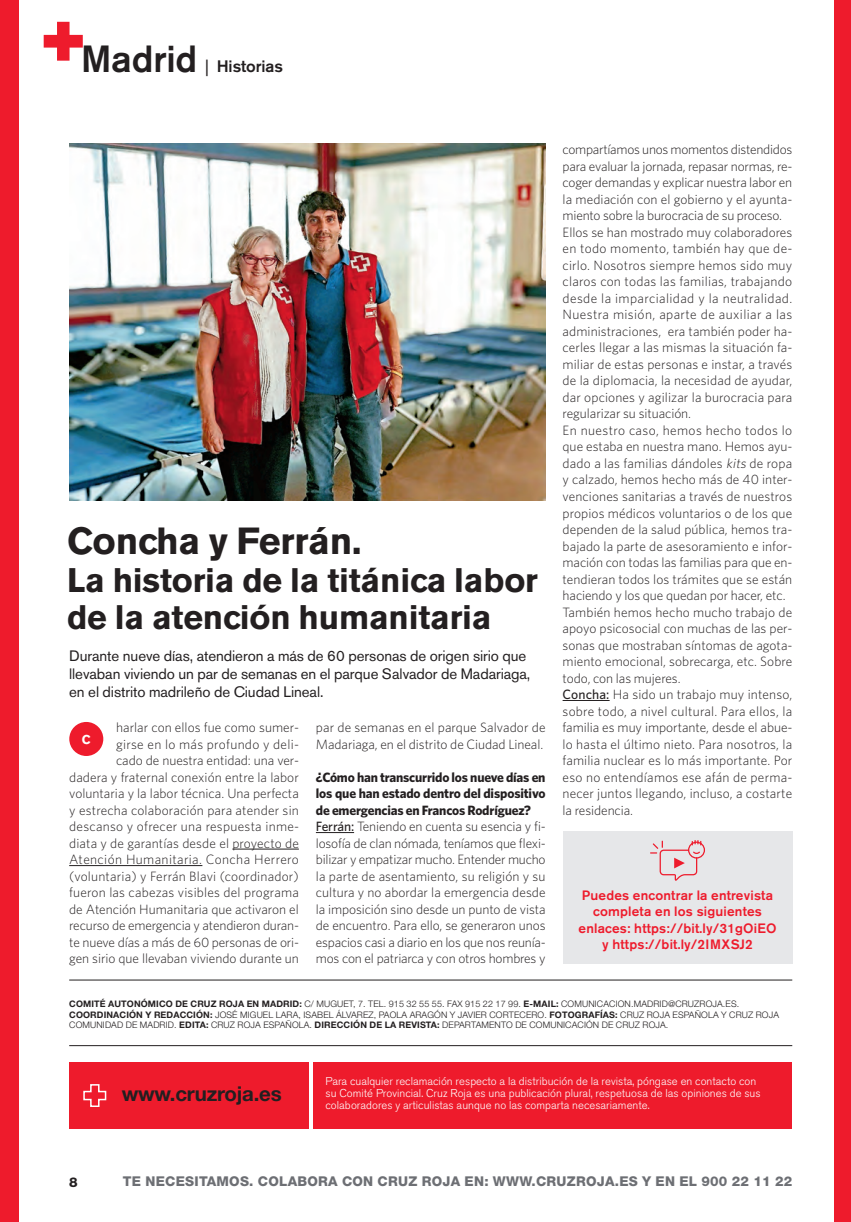
<style>
.page{position:relative;width:851px;height:1222px;background:#fff}
.page>*{position:absolute;margin:0;border:0;box-sizing:border-box;transform-origin:0 0}
.t1{font:700 37.5px "Akzidenz Grotesk BE";letter-spacing:-.005em;color:#231f20}
.t2{font:500 37.5px "Akzidenz Grotesk BE";letter-spacing:-.005em;color:#231f20}
.t3{font:700 33.75px/37.5px "Akzidenz Grotesk BE";letter-spacing:-.005em;color:#231f20}
.t4{font:700 20.4px "Helvetica Neue";letter-spacing:-.01em;color:#231f20}
.t5{font:500 16.5px "Akzidenz Grotesk BE";letter-spacing:-.005em;color:#231f20}
.t6{font:15px/18px "Akzidenz Grotesk BE";letter-spacing:-.005em;color:#231f20}
.t7{font:300 13.5px/16.5px "Whitney";letter-spacing:.005em;color:#231f20}
.t8{font:500 13.5px/16.5px "Akzidenz Grotesk BE";letter-spacing:.015em;color:#ee1b2c;text-align:center}
.t9{font:800 13.5px "Helvetica Neue";letter-spacing:.02em;color:#6d6f74}
.t10{font:800 13.5px "Helvetica Neue";color:#231f20}
.t11{font:700 12.75px "Akzidenz Grotesk BE";color:#fff}
.t12{font:300 11.25px/12px "Akzidenz Grotesk BE";letter-spacing:.005em;color:#fff}
.t13{font:300 9px/10.5px "Helvetica Neue";letter-spacing:.015em;color:#231f20}
.s1{font-weight:400}
.s2{font-weight:700}
.s3{font-weight:500}
.s4{font-style:italic}
</style>
<div class="page">
<div style="left:0;top:0;width:19px;height:1221px;background:#ee1b2c"></div>
<hr style="left:69px;top:1045px;width:723px;height:1px;background:#231f20">
<hr style="left:69px;top:979px;width:723px;height:1px;background:#231f20">
<div style="left:834px;top:0;width:17px;height:1221px;background:#ee1b2c"></div>
<div style="left:69px;top:1062px;width:239px;height:66px;background:#ee1b2c"></div>
<div style="left:313px;top:1062px;width:479px;height:66px;background:#ee1b2c"></div>
<svg style="left:83px;top:1084px;width:24px;height:23px"></svg>
<svg style="left:44px;top:22px;width:39px;height:39px"></svg>
<hr style="left:232px;top:848px;width:67px;height:1px;background:#231f20">
<hr style="left:69px;top:865px;width:133px;height:1px;background:#231f20">
<hr style="left:316px;top:832px;width:38px;height:1px;background:#231f20">
<hr style="left:562px;top:700px;width:47px;height:1px;background:#231f20">
<img style="left:69px;top:143px;width:476px;height:358px">
<div style="left:69px;top:721px;width:34px;height:34px;background:#ee1b2c;border-radius:50%"></div>
<div style="left:562px;top:831px;width:230px;height:132px;background:#e6e7e9"></div>
<svg style="left:650px;top:840px;width:55px;height:40px"></svg>
<h1 class="t2" style="left:81px;top:45px;width:118px">Madrid</h1>
<p class="t5" style="left:205px;top:60px;width:79px"><span class="s1">|</span> Historias</p>
<h1 class="t1" style="left:67px;top:527px;width:296px">Concha y Ferrán.</h1>
<h2 class="t3" style="left:67px;top:563px;width:472px">La historia de la titánica labor de la atención humanitaria</h2>
<p class="t6" style="left:69px;top:648px;width:463px">Durante nueve días, atendieron a más de 60 personas de origen sirio que llevaban viviendo un par de semanas en el parque Salvador de Madariaga, en el distrito madrileño de Ciudad Lineal.</p>
<p class="t7" style="left:69px;top:720px;width:231px;text-align:right">harlar con ellos fue como sumer-<br>girse en lo más profundo y deli-<br>cado de nuestra entidad: una ver-<br>dadera y fraternal conexión entre la labor voluntaria y la labor técnica. Una perfecta y estrecha colaboración para atender sin descanso y ofrecer una respuesta inme&shy;diata y de garantías desde el proyecto de Atención Humanitaria. Concha Herrero (voluntaria) y Ferrán Blavi (coordinador) fueron las cabezas visibles del programa de Atención Humanitaria que activaron el recurso de emergencia y atendieron duran&shy;te nueve días a más de 60 personas de ori&shy;gen sirio que llevaban viviendo durante un</p>
<p class="t7" style="left:316px;top:720px;width:231px">par de semanas en el parque Salvador de<br>Madariaga, en el distrito de Ciudad Lineal.</p>
<p class="t11" style="left:82px;top:734px;width:10px">C</p>
<p class="t7" style="left:316px;top:769px;width:231px"><span class="s2">¿Cómo han transcurrido los nueve días en los que han estado dentro del dispositivo de emergencias en Francos Rodríguez?<br></span><span class="s3">Ferrán:</span> Teniendo en cuenta su esencia y fi&shy;losofía de clan nómada, teníamos que flexi&shy;bilizar y empatizar mucho. Entender mucho la parte de asentamiento, su religión y su cultura y no abordar la emergencia desde la imposición sino desde un punto de vista de encuentro. Para ello, se generaron unos espacios casi a diario en los que nos reunía&shy;mos con el patriarca y con otros hombres y</p>
<p class="t7" style="left:562px;top:142px;width:231px">compartíamos unos momentos distendidos para evaluar la jornada, repasar normas, re&shy;coger demandas y explicar nuestra labor en la mediación con el gobierno y el ayunta&shy;miento sobre la burocracia de su proceso.<br>Ellos se han mostrado muy colaboradores en todo momento, también hay que de&shy;cirlo. Nosotros siempre hemos sido muy claros con todas las familias, trabajando desde la imparcialidad y la neutralidad.<br>Nuestra misión, aparte de auxiliar a las administraciones, era también poder ha&shy;cerles llegar a las mismas la situación fa&shy;miliar de estas personas e instar, a través de la diplomacia, la necesidad de ayudar, dar opciones y agilizar la burocracia para regularizar su situación.<br>En nuestro caso, hemos hecho todos lo que estaba en nuestra mano. Hemos ayu&shy;dado a las familias dándoles <span class="s4">kits</span> de ropa y calzado, hemos hecho más de 40 inter&shy;venciones sanitarias a través de nuestros propios médicos voluntarios o de los que dependen de la salud pública, hemos tra&shy;bajado la parte de asesoramiento e infor&shy;mación con todas las familias para que en&shy;tendieran todos los trámites que se están haciendo y los que quedan por hacer, etc.<br>También hemos hecho mucho trabajo de apoyo psicosocial con muchas de las per&shy;sonas que mostraban síntomas de agota&shy;miento emocional, sobrecarga, etc. Sobre todo, con las mujeres.<br><span class="s3">Concha:</span> Ha sido un trabajo muy intenso, sobre todo, a nivel cultural. Para ellos, la familia es muy importante, desde el abue&shy;lo hasta el último nieto. Para nosotros, la familia nuclear es lo más importante. Por eso no entendíamos ese afán de perma&shy;necer juntos llegando, incluso, a costarte la residencia.</p>
<p class="t8" style="left:578px;top:887px;width:199px">Puedes encontrar la entrevista completa en los siguientes enlaces: https://bit.ly/31gOiEO y https://bit.ly/2IMXSJ2</p>
<p class="t13" style="left:69px;top:999px;width:711px"><span class="s2">COMITÉ AUTONÓMICO DE CRUZ ROJA EN MADRID:</span> C/ MUGUET, 7. TEL. 915 32 55 55. FAX 915 22 17 99. <span class="s2">E-MAIL:</span> COMUNICACION.MADRID@CRUZROJA.ES.<br><span class="s2">COORDINACIÓN Y REDACCIÓN:</span> JOSÉ MIGUEL LARA, ISABEL ÁLVAREZ, PAOLA ARAGÓN Y JAVIER CORTECERO. <span class="s2">FOTOGRAFÍAS:</span> CRUZ ROJA ESPAÑOLA Y CRUZ ROJA<br>COMUNIDAD DE MADRID. <span class="s2">EDITA:</span> CRUZ ROJA ESPAÑOLA. <span class="s2">DIRECCIÓN DE LA REVISTA:</span> DEPARTAMENTO DE COMUNICACIÓN DE CRUZ ROJA.</p>
<p class="t10" style="left:69px;top:1176px;width:10px">8</p>
<h3 class="t4" style="left:122px;top:1085px;width:161px">www.cruzroja.es</h3>
<p class="t12" style="left:325px;top:1076px;width:437px">Para cualquier reclamación respecto a la distribución de la revista, póngase en contacto con su Comité Provincial. Cruz Roja es una publicación plural, respetuosa de las opiniones de sus colaboradores y articulistas aunque no las comparta necesariamente.</p>
<p class="t9" style="left:123px;top:1175px;width:671px">TE NECESITAMOS. COLABORA CON CRUZ ROJA EN: WWW.CRUZROJA.ES Y EN EL 900 22 11 22</p>
</div>
